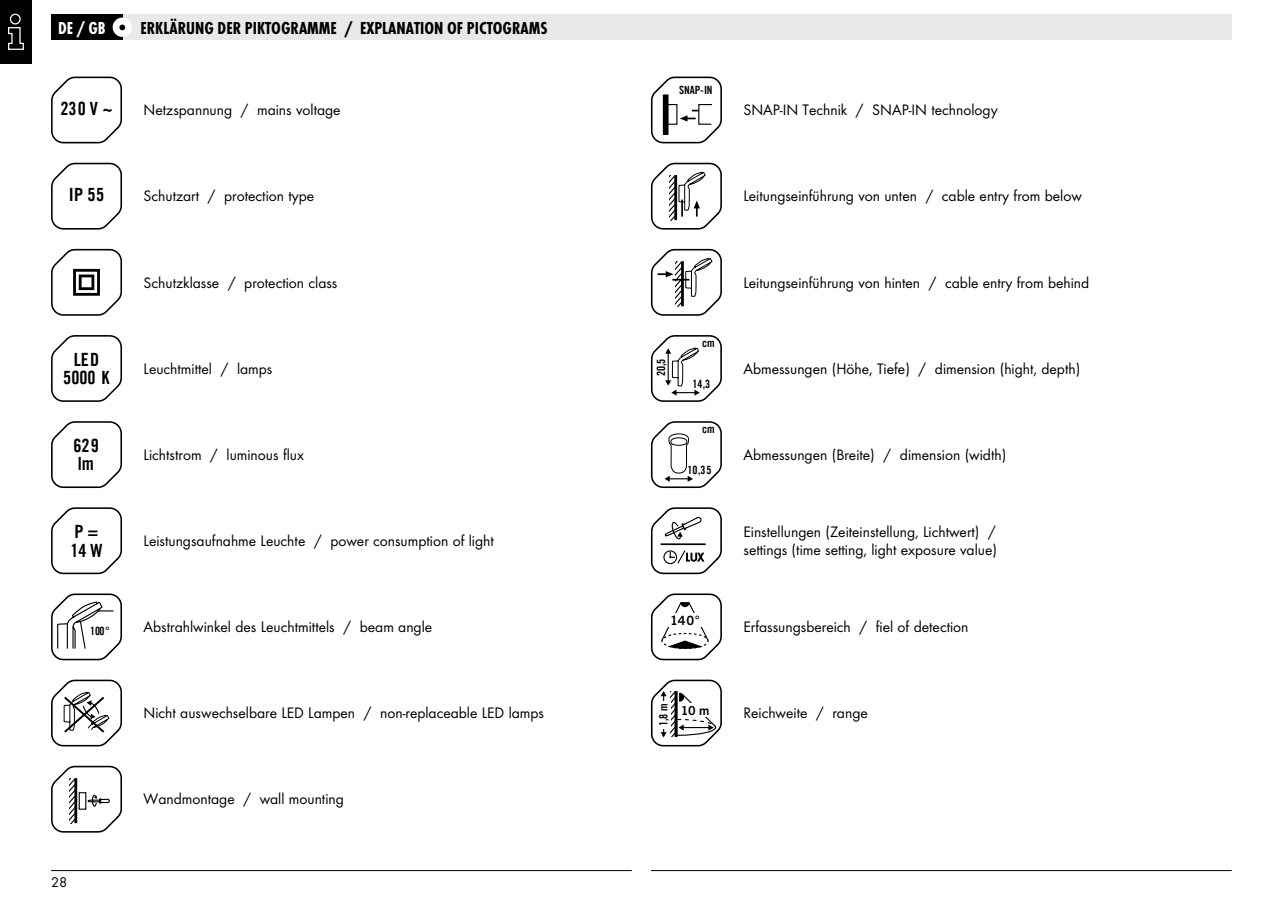
<style>
.page{position:relative;width:1270px;height:903px;background:#fff}
.page>*{position:absolute;margin:0;border:0;box-sizing:border-box;transform-origin:0 0}
.t1{font:18.22px/18.2px "Trade Gothic LT Com Bd Cn 20";color:#000}
.t2{font:700 18px "Futura Con";color:#000}
.t3{font:700 18px "Futura Con";color:#fff}
.t4{font:15.75px/18px "Futura Boo";color:#000}
.t5{font:14.62px "Futura Boo";color:#000}
.t6{font:12.83px "Trade Gothic LT Com Bd 2";color:#000}
.t7{font:12.38px "Trade Gothic LT Com Bd 2";color:#000}
.t8{font:11.47px "Trade Gothic LT Com Bd Cn 20";color:#000}
.s1{font-family:"Trade Gothic LT Com Bd Cn 20"}
</style>
<div class="page">
<div style="left:0;top:0;width:32px;height:64px;background:#000"></div>
<svg style="left:8px;top:13px;width:16px;height:37px"></svg>
<hr style="left:51px;top:870px;width:580px;height:1px;background:#000">
<hr style="left:651px;top:870px;width:580px;height:1px;background:#000">
<svg style="left:51px;top:76px;width:72px;height:68px"></svg>
<svg style="left:51px;top:162px;width:71px;height:68px"></svg>
<svg style="left:51px;top:248px;width:71px;height:68px"></svg>
<svg style="left:51px;top:335px;width:71px;height:67px"></svg>
<svg style="left:51px;top:421px;width:71px;height:68px"></svg>
<svg style="left:51px;top:593px;width:71px;height:68px"></svg>
<svg style="left:51px;top:679px;width:71px;height:154px"></svg>
<svg style="left:650px;top:76px;width:72px;height:68px"></svg>
<div style="left:698px;top:104px;width:14px;height:21px;border:1px solid #000"></div>
<svg style="left:650px;top:162px;width:72px;height:327px"></svg>
<svg style="left:650px;top:507px;width:72px;height:68px"></svg>
<svg style="left:650px;top:593px;width:72px;height:68px"></svg>
<svg style="left:650px;top:679px;width:72px;height:68px"></svg>
<div style="left:656px;top:701px;width:14px;height:27px;background:#fff"></div>
<div style="left:51px;top:14px;width:1180px;height:26px;background:#e9e9e9"></div>
<div style="left:51px;top:14px;width:71px;height:26px;background:#000"></div>
<div style="left:113px;top:18px;width:19px;height:19px;background:#fff;border-radius:50%"></div>
<svg style="left:119px;top:25px;width:6px;height:5px"></svg>
<svg style="left:51px;top:507px;width:71px;height:68px"></svg>
<p class="t3" style="left:58px;top:17px;width:49px">DE / GB</p>
<p class="t2" style="left:140px;top:17px;width:408px">ERKLÄRUNG DER PIKTOGRAMME / EXPLANATION OF PICTOGRAMS</p>
<p class="t8" style="left:679px;top:83px;width:35px">SNAP-IN</p>
<p class="t1" style="left:60px;top:99px;width:54px">230 V ~</p>
<p class="t1" style="left:69px;top:185px;width:37px">IP 55</p>
<p class="t1" style="left:63px;top:350px;width:48px;text-align:center">LED<br>5000 K</p>
<p class="t1" style="left:73px;top:436px;width:27px">629 lm</p>
<p class="t1" style="left:70px;top:522px;width:34px">P =<br>14 W</p>
<p class="t8" style="left:90px;top:624px;width:21px">100 °</p>
<p class="t5" style="left:51px;top:873px;width:18px">28</p>
<p class="t4" style="left:144px;top:101px;width:198px">Netzspannung / mains voltage</p>
<p class="t4" style="left:743px;top:101px;width:256px">SNAP-IN Technik / SNAP-IN technology</p>
<p class="t4" style="left:144px;top:187px;width:172px">Schutzart / protection type</p>
<p class="t4" style="left:743px;top:187px;width:340px">Leitungseinführung von unten / cable entry from below</p>
<p class="t4" style="left:144px;top:273px;width:195px">Schutzklasse / protection class</p>
<p class="t4" style="left:743px;top:273px;width:347px">Leitungseinführung von hinten / cable entry from behind</p>
<p class="t4" style="left:144px;top:359px;width:130px">Leuchtmittel / lamps</p>
<p class="t8" style="left:654px;top:376px;width:19px;rotate:-90deg">20,5</p>
<p class="t8" style="left:702px;top:335px;width:14px">cm</p>
<p class="t8" style="left:692px;top:376px;width:19px">14,3</p>
<p class="t4" style="left:743px;top:359px;width:338px">Abmessungen (Höhe, Tiefe) / dimension (hight, depth)</p>
<p class="t4" style="left:144px;top:445px;width:162px">Lichtstrom / luminous flux</p>
<p class="t8" style="left:702px;top:422px;width:14px">cm</p>
<p class="t8" style="left:687px;top:463px;width:25px">10,35</p>
<p class="t4" style="left:743px;top:445px;width:264px">Abmessungen (Breite) / dimension (width)</p>
<p class="t4" style="left:144px;top:531px;width:352px">Leistungsaufnahme Leuchte / power consumption of light</p>
<p class="t4" style="left:743px;top:522px;width:255px">Einstellungen (Zeiteinstellung, Lichtwert) / settings (time setting, light exposure value)</p>
<p class="t4" style="left:144px;top:617px;width:290px">Abstrahlwinkel des Leuchtmittels / beam angle</p>
<p class="t6" style="left:670px;top:612px;width:31px">140<span class="s1">°</span></p>
<p class="t4" style="left:743px;top:617px;width:226px">Erfassungsbereich / fiel of detection</p>
<p class="t4" style="left:144px;top:704px;width:402px">Nicht auswechselbare LED Lampen / non-replaceable LED lamps</p>
<p class="t8" style="left:656px;top:726px;width:25px;rotate:-90deg">1,8 m</p>
<p class="t7" style="left:680px;top:702px;width:30px">10 m</p>
<p class="t4" style="left:743px;top:704px;width:126px">Reichweite / range</p>
<p class="t4" style="left:144px;top:790px;width:202px">Wandmontage / wall mounting</p>
</div>
